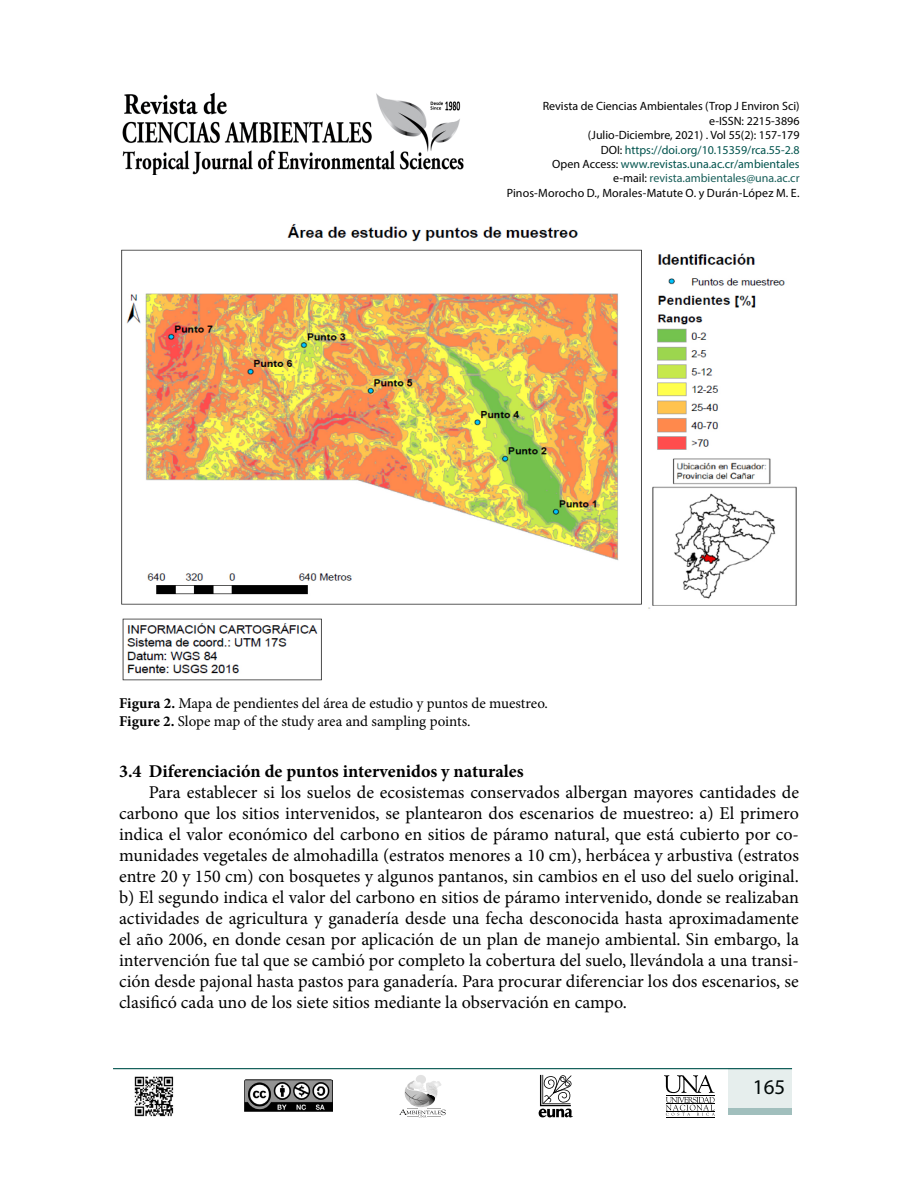
<style>
.page{position:relative;width:918px;height:1188px;background:#fff}
.page>*{position:absolute;margin:0;border:0;box-sizing:border-box;transform-origin:0 0}
.t1{font:21px "Myriad Pro";color:#000}
.t2{font:18px/21px "Minion Pro";color:#000;text-align:justify}
.t3{font:700 18px "Minion Pro";color:#000}
.t4{font:15px/18px "Minion Pro";letter-spacing:-.005em;color:#000}
.t5{font:12px/14.4px "Myriad Pro";color:#000;text-align:right}
.s1{color:#00534d}
.s2{color:#195f5a}
.s3{font-weight:700}
</style>
<div class="page">
<svg style="left:539px;top:1075px;width:34px;height:42px"></svg>
<div style="left:416px;top:1075px;width:10px;height:9px;background:#e2e2e2;border-radius:50%"></div>
<svg style="left:399px;top:1081px;width:47px;height:36px"></svg>
<hr style="left:666px;top:1117px;width:48px;height:1px;background:#000">
<svg style="left:664px;top:1075px;width:51px;height:41px"></svg>
<hr style="left:113px;top:1068px;width:679px;height:1px;background:#00534d">
<div style="left:729px;top:1068px;width:63px;height:46px;background:#e6eeed"></div>
<div style="left:729px;top:1108px;width:63px;height:6px;background:#a1bfbd"></div>
<img style="left:244px;top:1080px;width:89px;height:31px">
<img style="left:122px;top:92px;width:342px;height:83px">
<img style="left:134px;top:1076px;width:40px;height:41px">
<img style="left:121px;top:224px;width:676px;height:457px">
<p class="t5" style="left:507px;top:99px;width:294px">Revista de Ciencias Ambientales (Trop J Environ Sci) e-ISSN: 2215-3896<br>(Julio-Diciembre, 2021) . Vol 55(2): 157-179<br>DOI: <span class="s1">https://doi.org/10.15359/rca.55-2.8<br></span>Open Access: <span class="s1">www.revistas.una.ac.cr/ambientales<br></span>e-mail: <span class="s2">revista.ambientales@una.ac.cr<br></span>Pinos-Morocho D., Morales-Matute O. y Durán-López M. E.</p>
<p class="t4" style="left:119px;top:694px;width:430px"><span class="s3">Figura 2.</span> Mapa de pendientes del área de estudio y puntos de muestreo.<br><span class="s3">Figure 2.</span> Slope map of the study area and sampling points.</p>
<p class="t3" style="left:119px;top:759px;width:406px">3.4 Diferenciación de puntos intervenidos y naturales</p>
<p class="t2" style="left:119px;top:782px;width:681px;text-indent:30px">Para establecer si los suelos de ecosistemas conservados albergan mayores cantidades de carbono que los sitios intervenidos, se plantearon dos escenarios de muestreo: a) El primero indica el valor económico del carbono en sitios de páramo natural, que está cubierto por co&shy;munidades vegetales de almohadilla (estratos menores a 10 cm), herbácea y arbustiva (estratos entre 20 y 150 cm) con bosquetes y algunos pantanos, sin cambios en el uso del suelo original. b) El segundo indica el valor del carbono en sitios de páramo intervenido, donde se realizaban actividades de agricultura y ganadería desde una fecha desconocida hasta aproximadamente el año 2006, en donde cesan por aplicación de un plan de manejo ambiental. Sin embargo, la intervención fue tal que se cambió por completo la cobertura del suelo, llevándola a una transi&shy;ción desde pajonal hasta pastos para ganadería. Para procurar diferenciar los dos escenarios, se clasificó cada uno de los siete sitios mediante la observación en campo.</p>
<p class="t1" style="left:753px;top:1074px;width:34px">165</p>
</div>
